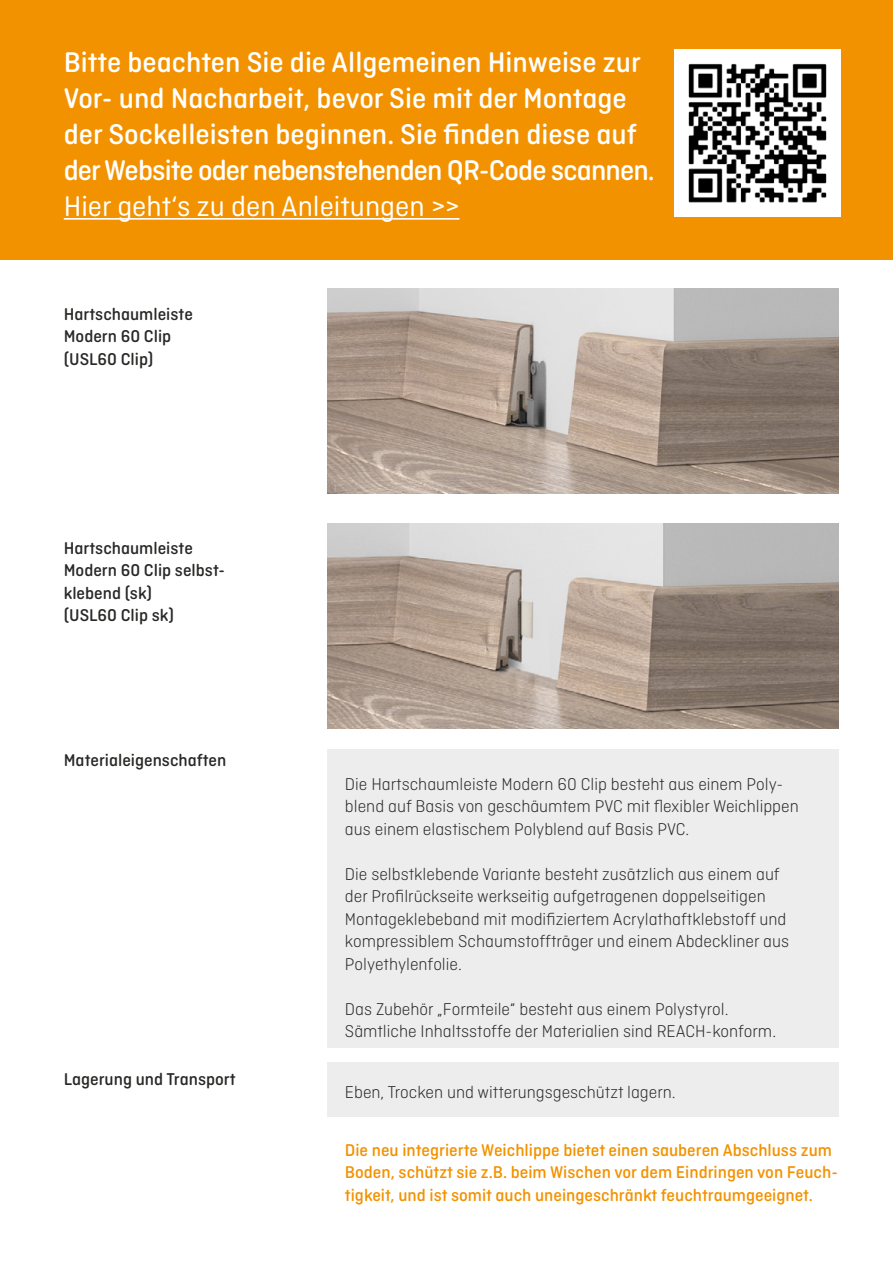
<style>
.page{position:relative;width:893px;height:1263px;background:#fff}
.page>*{position:absolute;margin:0;border:0;box-sizing:border-box;transform-origin:0 0}
.t1{font:500 30px/36px "Ciutadella Rounded";color:#fff}
.t2{font:30px "Ciutadella Rounded";color:#fff}
.t3{font:300 18px/22.5px "Ciutadella Rounded";color:#282827}
.t4{font:500 18px/22.5px "Ciutadella Rounded";color:#f39200}
.t5{font:500 18px/22.5px "Ciutadella Rounded";color:#282827}
</style>
<div class="page">
<div style="left:0;top:0;width:893px;height:259px;background:#f39200"></div>
<img style="left:328px;top:288px;width:511px;height:205px">
<img style="left:328px;top:523px;width:511px;height:206px">
<div style="left:328px;top:1062px;width:511px;height:54px;background:#ededed"></div>
<div style="left:328px;top:749px;width:511px;height:299px;background:#ededed"></div>
<hr style="left:64px;top:218px;width:395px;height:2px;background:#fff">
<img style="left:674px;top:50px;width:167px;height:166px">
<h1 class="t1" style="left:64px;top:44px;width:592px">Bitte beachten Sie die Allgemeinen Hinweise zur Vor- und Nacharbeit, bevor Sie mit der Montage der Sockelleisten beginnen. Sie finden diese auf der Website oder nebenstehenden QR-Code scannen.</h1>
<h1 class="t2" style="left:64px;top:190px;width:397px">Hier geht‘s zu den Anleitungen &gt;&gt;</h1>
<p class="t5" style="left:64px;top:302px;width:131px">Hartschaumleiste<br>Modern 60 Clip (USL60 Clip)</p>
<p class="t5" style="left:64px;top:536px;width:163px">Hartschaumleiste<br>Modern 60 Clip selbst&shy;klebend (sk)<br>(USL60 Clip sk)</p>
<p class="t5" style="left:64px;top:749px;width:164px">Materialeigenschaften</p>
<p class="t5" style="left:64px;top:1068px;width:173px">Lagerung und Transport</p>
<p class="t3" style="left:345px;top:772px;width:455px">Die Hartschaumleiste Modern 60 Clip besteht aus einem Poly&shy;blend auf Basis von geschäumtem PVC mit flexibler Weichlippen aus einem elastischem Polyblend auf Basis PVC.</p>
<p class="t3" style="left:345px;top:862px;width:446px">Die selbstklebende Variante besteht zusätzlich aus einem auf der Profilrückseite werkseitig aufgetragenen doppelseitigen Montageklebeband mit modifiziertem Acrylathaftklebstoff und kompressiblem Schaumstoffträger und einem Abdeckliner aus Polyethylenfolie.</p>
<p class="t3" style="left:345px;top:997px;width:433px">Das Zubehör „Formteile“ besteht aus einem Polystyrol.<br>Sämtliche Inhaltsstoffe der Materialien sind REACH-konform.</p>
<p class="t3" style="left:345px;top:1081px;width:332px">Eben, Trocken und witterungsgeschützt lagern.</p>
<p class="t4" style="left:345px;top:1138px;width:494px">Die neu integrierte Weichlippe bietet einen sauberen Abschluss zum<br>Boden, schützt sie z.B. beim Wischen vor dem Eindringen von Feuch&shy;tigkeit, und ist somit auch uneingeschränkt feuchtraumgeeignet.</p>
</div>
